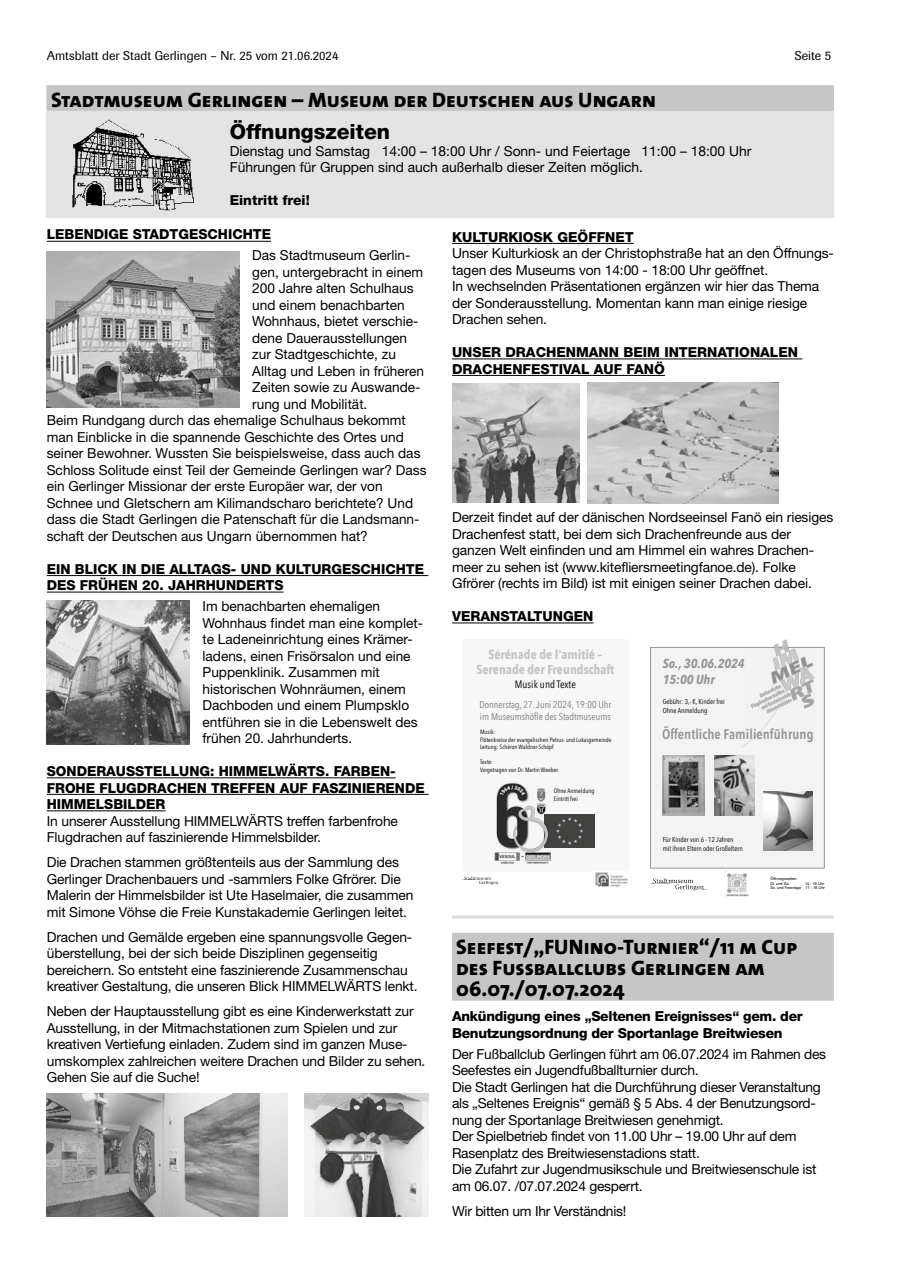
<style>
.page{position:relative;width:902px;height:1280px;background:#fff}
.page>*{position:absolute;margin:0;border:0;box-sizing:border-box;transform-origin:0 0}
.H1_dreizeilig{font:800 21px/21px "The Sans Os F";color:#000}
.t1{font:800 21px "Helvetica Neue LT Std";color:#000}
.t2{font:600 13.95px "Avenir Next Condensed";letter-spacing:.005em;color:#959494}
.t3{font:13.8px/16.5px "Helvetica Neue LT Std";letter-spacing:-.01em;color:#000}
.t4{font:800 13.8px/16.5px "Helvetica Neue LT Std";color:#000}
.t5{font:800 13.8px/16.5px "Helvetica Neue LT Std";letter-spacing:-.02em;color:#000}
.t6{font:italic 700 13.05px/15.6px "Avenir Next Condensed";color:#989897}
.t7{font:700 12.9px/15.5px "Avenir Next Condensed";color:#c5c5c5;text-align:center}
.t8{font:12.75px "Imago";color:#000}
.t9{font:10.8px "Avenir Next Condensed";color:#000}
.t10{font:9.9px/11.9px "Avenir Next Condensed";color:#7d7d7d}
.t11{font:7.2px/8.7px "Avenir Next Condensed";color:#000}
.t12{font:6.45px/7.8px "Avenir Next Condensed";letter-spacing:.005em;color:#000}
.t13{font:6.3px/7.5px "Avenir Next Condensed";letter-spacing:.005em;color:#000}
.t14{font:3.9px/4.5px "Arial";letter-spacing:-.005em;color:#000}
</style>
<div class="page">
<hr style="left:452px;top:243px;width:182px;height:1px;background:#000">
<hr style="left:452px;top:359px;width:350px;height:1px;background:#000">
<hr style="left:452px;top:375px;width:212px;height:1px;background:#000">
<hr style="left:452px;top:623px;width:141px;height:1px;background:#000">
<img style="left:452px;top:383px;width:127px;height:120px">
<img style="left:587px;top:383px;width:191px;height:120px">
<div style="left:650px;top:647px;width:174px;height:221px;background:#f3f3f3"></div>
<div style="left:650px;top:647px;width:174px;height:221px;border:1px solid #989897"></div>
<svg style="left:650px;top:878px;width:56px;height:12px"></svg>
<img style="left:763px;top:791px;width:49px;height:59px">
<img style="left:714px;top:756px;width:40px;height:59px">
<img style="left:662px;top:756px;width:42px;height:60px">
<img style="left:741px;top:639px;width:73px;height:108px">
<img style="left:725px;top:871px;width:23px;height:27px">
<div style="left:462px;top:640px;width:165px;height:231px;background:#f7f7f7"></div>
<img style="left:550px;top:815px;width:44px;height:32px">
<img style="left:494px;top:782px;width:56px;height:82px">
<svg style="left:462px;top:877px;width:38px;height:8px"></svg>
<img style="left:595px;top:872px;width:33px;height:16px">
<div style="left:47px;top:85px;width:786px;height:132px;background:#e3e3e3"></div>
<div style="left:47px;top:85px;width:786px;height:26px;background:#c6c6c6"></div>
<img style="left:72px;top:119px;width:122px;height:91px">
<hr style="left:47px;top:241px;width:224px;height:1px;background:#000">
<hr style="left:47px;top:575px;width:381px;height:1px;background:#000">
<hr style="left:47px;top:592px;width:236px;height:1px;background:#000">
<hr style="left:47px;top:777px;width:348px;height:1px;background:#000">
<hr style="left:47px;top:794px;width:381px;height:1px;background:#000">
<hr style="left:47px;top:810px;width:118px;height:1px;background:#000">
<img style="left:47px;top:252px;width:192px;height:155px">
<img style="left:47px;top:601px;width:143px;height:143px">
<img style="left:304px;top:1093px;width:124px;height:123px">
<img style="left:47px;top:1093px;width:240px;height:123px">
<div style="left:452px;top:933px;width:381px;height:68px;background:#c6c6c6"></div>
<hr style="left:452px;top:915px;width:381px;height:3px;background:#dadada">
<p class="t8" style="left:47px;top:48px;width:293px">Amtsblatt der Stadt Gerlingen – Nr. 25 vom 21.06.2024</p>
<p class="t8" style="left:794px;top:48px;width:38px">Seite 5</p>
<h1 class="H1_dreizeilig" style="left:51px;top:89px;width:606px">Stadtmuseum Gerlingen – Museum der Deutschen aus Ungarn</h1>
<p class="t1" style="left:230px;top:119px;width:162px">Öffnungszeiten</p>
<p class="t3" style="left:230px;top:142px;width:523px">Dienstag und Samstag 14:00 – 18:00 Uhr / Sonn- und Feiertage 11:00 – 18:00 Uhr</p>
<p class="t3" style="left:230px;top:159px;width:415px">Führungen für Gruppen sind auch außerhalb dieser Zeiten möglich.</p>
<p class="t4" style="left:230px;top:192px;width:81px">Eintritt frei!</p>
<p class="t4" style="left:47px;top:226px;width:226px">LEBENDIGE STADTGESCHICHTE</p>
<p class="t3" style="left:252px;top:247px;width:173px">Das Stadtmuseum Gerlin&shy;gen, untergebracht in einem<br>200 Jahre alten Schulhaus und einem benachbarten<br>Wohnhaus, bietet verschie&shy;dene Dauerausstellungen zur Stadtgeschichte, zu<br>Alltag und Leben in früheren<br>Zeiten sowie zu Auswande&shy;rung und Mobilität.</p>
<p class="t3" style="left:47px;top:412px;width:381px">Beim Rundgang durch das ehemalige Schulhaus bekommt man Einblicke in die spannende Geschichte des Ortes und seiner Bewohner. Wussten Sie beispielsweise, dass auch das Schloss Solitude einst Teil der Gemeinde Gerlingen war? Dass ein Gerlinger Missionar der erste Europäer war, der von Schnee und Gletschern am Kilimandscharo berichtete? Und dass die Stadt Gerlingen die Patenschaft für die Landsmann&shy;schaft der Deutschen aus Ungarn übernommen hat?</p>
<p class="t4" style="left:47px;top:561px;width:379px">EIN BLICK IN DIE ALLTAGS- UND KULTURGESCHICHTE<br>DES FRÜHEN 20. JAHRHUNDERTS</p>
<p class="t3" style="left:202px;top:598px;width:222px">Im benachbarten ehemaligen<br>Wohnhaus findet man eine komplet&shy;te Ladeneinrichtung eines Krämer&shy;ladens, einen Frisörsalon und eine<br>Puppenklinik. Zusammen mit historischen Wohnräumen, einem<br>Dachboden und einem Plumpsklo entführen sie in die Lebenswelt des frühen 20. Jahrhunderts.</p>
<p class="t4" style="left:47px;top:763px;width:379px">SONDERAUSSTELLUNG: HIMMELWÄRTS. FARBEN-<br>FROHE FLUGDRACHEN TREFFEN AUF FASZINIERENDE<br>HIMMELSBILDER</p>
<p class="t3" style="left:47px;top:812px;width:352px">In unserer Ausstellung HIMMELWÄRTS treffen farbenfrohe<br>Flugdrachen auf faszinierende Himmelsbilder.</p>
<p class="t3" style="left:47px;top:854px;width:368px">Die Drachen stammen größtenteils aus der Sammlung des Gerlinger Drachenbauers und -sammlers Folke Gfrörer. Die Malerin der Himmelsbilder ist Ute Haselmaier, die zusammen mit Simone Vöhse die Freie Kunstakademie Gerlingen leitet.</p>
<p class="t3" style="left:47px;top:928px;width:372px">Drachen und Gemälde ergeben eine spannungsvolle Gegen&shy;überstellung, bei der sich beide Disziplinen gegenseitig bereichern. So entsteht eine faszinierende Zusammenschau kreativer Gestaltung, die unseren Blick HIMMELWÄRTS lenkt.</p>
<p class="t3" style="left:47px;top:1003px;width:380px">Neben der Hauptausstellung gibt es eine Kinderwerkstatt zur Ausstellung, in der Mitmachstationen zum Spielen und zur kreativen Vertiefung einladen. Zudem sind im ganzen Muse&shy;umskomplex zahlreichen weitere Drachen und Bilder zu sehen.<br>Gehen Sie auf die Suche!</p>
<p class="t4" style="left:452px;top:228px;width:183px">KULTURKIOSK GEÖFFNET</p>
<p class="t3" style="left:452px;top:245px;width:383px">Unser Kulturkiosk an der Christophstraße hat an den Öffnungs&shy;tagen des Museums von 14:00 - 18:00 Uhr geöffnet.</p>
<p class="t3" style="left:452px;top:278px;width:369px">In wechselnden Präsentationen ergänzen wir hier das Thema der Sonderausstellung. Momentan kann man einige riesige<br>Drachen sehen.</p>
<p class="t4" style="left:452px;top:344px;width:347px">UNSER DRACHENMANN BEIM INTERNATIONALEN<br>DRACHENFESTIVAL AUF FANÖ</p>
<p class="t3" style="left:452px;top:509px;width:383px">Derzeit findet auf der dänischen Nordseeinsel Fanö ein riesiges Drachenfest statt, bei dem sich Drachenfreunde aus der ganzen Welt einfinden und am Himmel ein wahres Drachen&shy;meer zu sehen ist (www.kitefliersmeetingfanoe.de). Folke Gfrörer (rechts im Bild) ist mit einigen seiner Drachen dabei.</p>
<p class="t4" style="left:452px;top:608px;width:143px">VERANSTALTUNGEN</p>
<p class="t7" style="left:476px;top:646px;width:139px">Sérénade de l'amitié –<br>Serenade der Freundschaft</p>
<p class="t9" style="left:515px;top:675px;width:62px">Musik und Texte</p>
<p class="t10" style="left:479px;top:698px;width:133px">Donnerstag, 27. Juni 2024, 19:00 Uhr im Museumshöfle des Stadtmuseums</p>
<p class="t13" style="left:480px;top:728px;width:133px">Musik:<br>Flötenkreise der evangelischen Petrus- und Lukasgemeinde<br>Leitung: Schèron Waldner-Schöpf</p>
<p class="t13" style="left:480px;top:758px;width:80px">Texte:<br>Vorgetragen von Dr. Martin Weeber</p>
<p class="t12" style="left:553px;top:787px;width:42px">Ohne Anmeldung<br>Eintritt frei</p>
<p class="t6" style="left:662px;top:656px;width:83px">So., 30.06.2024<br>15:00 Uhr</p>
<p class="t9" style="left:516px;top:675px;width:62px">Musik und Texte</p>
<p class="t10" style="left:481px;top:699px;width:133px">Donnerstag, 27. Juni 2024, 19:00 Uhr im Museumshöfle des Stadtmuseums</p>
<p class="t13" style="left:481px;top:728px;width:133px">Musik:<br>Flötenkreise der evangelischen Petrus- und Lukasgemeinde<br>Leitung: Schèron Waldner-Schöpf</p>
<p class="t13" style="left:481px;top:758px;width:80px">Texte:<br>Vorgetragen von Dr. Martin Weeber</p>
<p class="t12" style="left:555px;top:787px;width:42px">Ohne Anmeldung<br>Eintri t frei</p>
<p class="t11" style="left:662px;top:697px;width:63px">Gebühr: 3,- €, Kinder frei<br>Ohne Anmeldung</p>
<p class="t2" style="left:662px;top:722px;width:153px">Öffentliche Familienführung</p>
<p class="t11" style="left:662px;top:835px;width:81px">Für Kinder von 6 - 12 Jahren mit ihren Eltern oder Großeltern</p>
<p class="t14" style="left:770px;top:876px;width:29px">Öffnungszeiten:<br>Di. und Sa.</p>
<p class="t14" style="left:770px;top:881px;width:56px;text-align:right">14 - 18 Uhr<br>So. und Feiertage 11 - 18 Uhr</p>
<h1 class="H1_dreizeilig" style="left:456px;top:937px;width:342px">Seefest/„FUNino-Turnier“/11 m Cup des Fussballclubs Gerlingen am<br>06.07./07.07.2024</h1>
<p class="t5" style="left:452px;top:1008px;width:352px">Ankündigung eines „Seltenen Ereignisses“ gem. der<br>Benutzungsordnung der Sportanlage Breitwiesen</p>
<p class="t3" style="left:452px;top:1045px;width:375px">Der Fußballclub Gerlingen führt am 06.07.2024 im Rahmen des<br>Seefestes ein Jugendfußballturnier durch.</p>
<p class="t3" style="left:452px;top:1078px;width:370px">Die Stadt Gerlingen hat die Durchführung dieser Veranstaltung als „Seltenes Ereignis“ gemäß § 5 Abs. 4 der Benutzungsord&shy;nung der Sportanlage Breitwiesen genehmigt.</p>
<p class="t3" style="left:452px;top:1128px;width:346px">Der Spielbetrieb findet von 11.00 Uhr – 19.00 Uhr auf dem<br>Rasenplatz des Breitwiesenstadions statt.</p>
<p class="t3" style="left:452px;top:1161px;width:366px">Die Zufahrt zur Jugendmusikschule und Breitwiesenschule ist am 06.07. /07.07.2024 gesperrt.</p>
<p class="t3" style="left:452px;top:1202px;width:176px">Wir bitten um Ihr Verständnis!</p>
</div>
